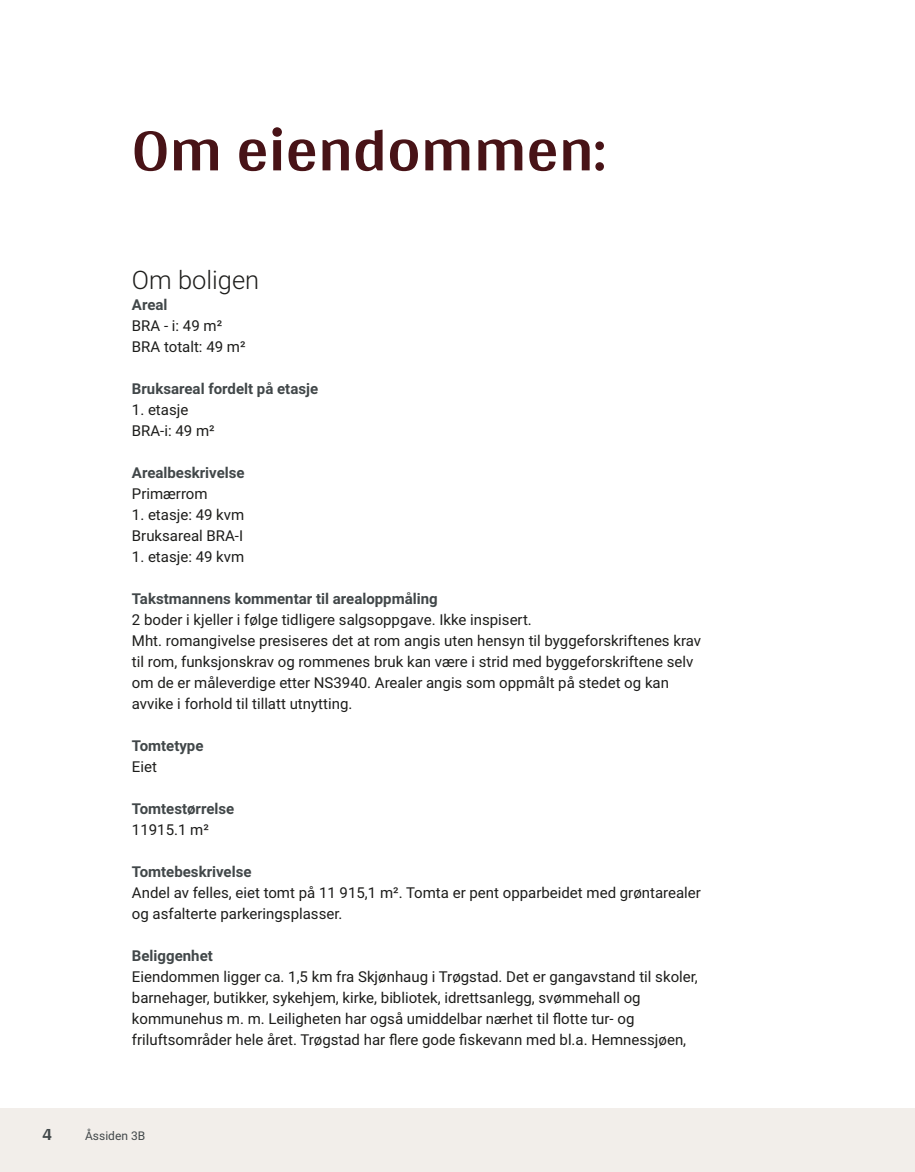
<style>
.page{position:relative;width:915px;height:1172px;background:#fff}
.page>*{position:absolute;margin:0;border:0;box-sizing:border-box;transform-origin:0 0}
.t1{font:700 63px "Arya";color:#481317}
.t2{font:300 25.5px "Roboto Vitec";color:#1d1d1b}
.t3{font:700 18px "Arya";color:#414749}
.t4{font:15px/21px "Roboto Vitec";color:#1d1d1b}
.t5{font:700 15px "Roboto Vitec";color:#414749}
.t6{font:12px "Roboto Vitec";color:#414749}
</style>
<div class="page">
<div style="left:0;top:1108px;width:914px;height:64px;background:#f2eeea"></div>
<h1 class="t1" style="left:132px;top:112px;width:475px">Om eiendommen:</h1>
<h2 class="t2" style="left:132px;top:262px;width:129px">Om boligen</h2>
<p class="t5" style="left:132px;top:294px;width:37px">Areal</p>
<p class="t4" style="left:132px;top:314px;width:115px">BRA ‑ i: 49 m²<br>BRA totalt: 49 m²</p>
<p class="t5" style="left:132px;top:378px;width:188px">Bruksareal fordelt på etasje</p>
<p class="t4" style="left:132px;top:398px;width:84px">1. etasje<br>BRA‑i: 49 m²</p>
<p class="t5" style="left:132px;top:462px;width:114px">Arealbeskrivelse</p>
<p class="t4" style="left:132px;top:482px;width:77px">Primærrom</p>
<p class="t4" style="left:132px;top:503px;width:114px">1. etasje: 49 kvm<br>Bruksareal BRA‑I</p>
<p class="t4" style="left:132px;top:545px;width:114px">1. etasje: 49 kvm</p>
<p class="t5" style="left:132px;top:588px;width:307px">Takstmannens kommentar til arealoppmåling</p>
<p class="t4" style="left:132px;top:608px;width:570px">2 boder i kjeller i følge tidligere salgsoppgave. Ikke inspisert.<br>Mht. romangivelse presiseres det at rom angis uten hensyn til byggeforskriftenes krav til rom, funksjonskrav og rommenes bruk kan være i strid med byggeforskriftene selv om de er måleverdige etter NS3940. Arealer angis som oppmålt på stedet og kan avvike i forhold til tillatt utnytting.</p>
<p class="t5" style="left:132px;top:735px;width:73px">Tomtetype</p>
<p class="t4" style="left:132px;top:755px;width:27px">Eiet</p>
<p class="t5" style="left:132px;top:798px;width:104px">Tomtestørrelse</p>
<p class="t4" style="left:132px;top:818px;width:78px">11915.1 m²</p>
<p class="t5" style="left:132px;top:861px;width:121px">Tomtebeskrivelse</p>
<p class="t4" style="left:132px;top:881px;width:570px">Andel av felles, eiet tomt på 11 915,1 m². Tomta er pent opparbeidet med grøntarealer og asfalterte parkeringsplasser.</p>
<p class="t5" style="left:132px;top:945px;width:82px">Beliggenhet</p>
<p class="t4" style="left:132px;top:965px;width:567px">Eiendommen ligger ca. 1,5 km fra Skjønhaug i Trøgstad. Det er gangavstand til skoler, barnehager, butikker, sykehjem, kirke, bibliotek, idrettsanlegg, svømmehall og kommunehus m. m. Leiligheten har også umiddelbar nærhet til flotte tur‑ og friluftsområder hele året. Trøgstad har flere gode fiskevann med bl.a. Hemnessjøen,</p>
<p class="t3" style="left:43px;top:1123px;width:11px">4</p>
<p class="t6" style="left:85px;top:1127px;width:62px">Åssiden 3B</p>
</div>
